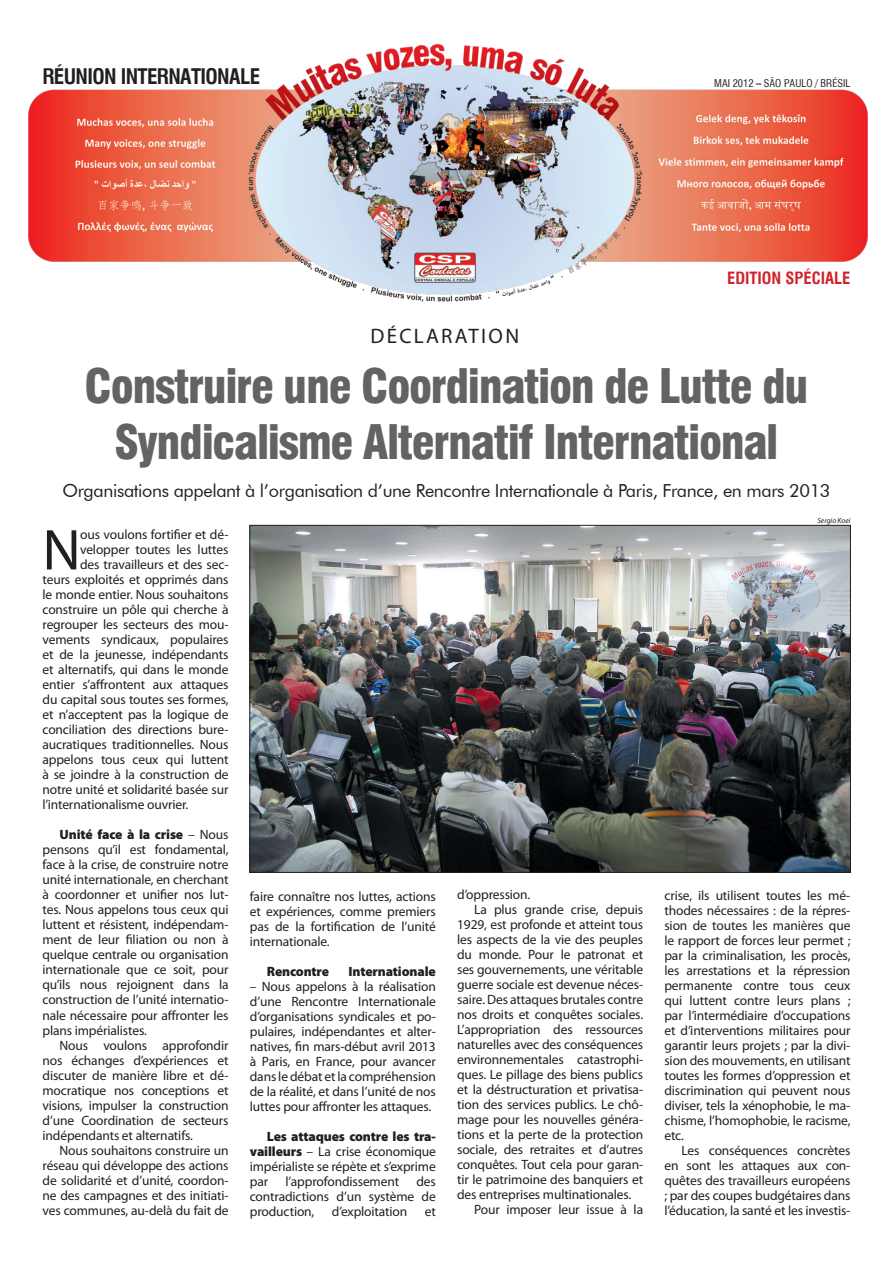
<style>
.page{position:relative;width:893px;height:1263px;background:#fff}
.page>*{position:absolute;margin:0;border:0;box-sizing:border-box;transform-origin:0 0}
.t1{font:58.05px "Myriad Pro";color:#231f20}
.t2{font:46.5px/55.8px "Corporate Black SWFTE";letter-spacing:-.03em;color:#636366;text-align:center}
.t3{font:21px "Corporate Condensed Bold SWFTE";letter-spacing:-.03em;color:#231f20}
.t4{font:21px "Myriad Pro";letter-spacing:.11em;color:#231f20}
.t5{font:18px "Futura BT";letter-spacing:-.02em;color:#231f20}
.t6{font:16.5px "Corporate Condensed Bold SWFTE";color:#d1232a}
.t7{font:13.5px/15px "Myriad Pro";letter-spacing:-.01em;color:#231f20;text-align:justify}
.t8{font:900 13.5px "Myriad Pro";letter-spacing:-.01em;color:#231f20}
.t9{font:10.5px "Corporate Condensed Regular SWFTE";color:#231f20}
.t10{font:italic 7.5px "Myriad Pro";color:#231f20}
.s1{font-weight:900}
</style>
<div class="page">
<img style="left:29px;top:45px;width:838px;height:257px">
<img style="left:252px;top:527px;width:597px;height:343px">
<p class="t3" style="left:43px;top:64px;width:217px">RÉUNION INTERNATIONALE</p>
<p class="t4" style="left:370px;top:323px;width:147px">Déclaration</p>
<p class="t9" style="left:714px;top:76px;width:138px">MAI 2012 – SÃO PAULO / BRÉSIL</p>
<p class="t6" style="left:727px;top:268px;width:123px">EDITION SPÉCIALE</p>
<p class="t2" style="left:84px;top:358px;width:726px">Construire une Coordination de Lutte du<br>Syndicalisme Alternatif International</p>
<p class="t5" style="left:62px;top:480px;width:770px">Organisations appelant à l’organisation d’une Rencontre Internationale à Paris, France, en mars 2013</p>
<p class="t1" style="left:43px;top:514px;width:40px">N</p>
<p class="t7" style="left:80px;top:527px;width:150px">ous voulons fortifier et dé-</p>
<p class="t10" style="left:817px;top:515px;width:35px">Sergio Koei</p>
<p class="t7" style="left:80px;top:542px;width:150px">velopper toutes les luttes</p>
<p class="t7" style="left:80px;top:557px;width:150px">des travailleurs et des sec-</p>
<p class="t7" style="left:43px;top:572px;width:188px">teurs exploités et opprimés dans</p>
<p class="t7" style="left:43px;top:587px;width:188px">le monde entier. Nous souhaitons</p>
<p class="t7" style="left:43px;top:602px;width:188px">construire un pôle qui cherche à</p>
<p class="t7" style="left:43px;top:617px;width:188px">regrouper les secteurs des mou-</p>
<p class="t7" style="left:43px;top:632px;width:188px">vements syndicaux, populaires</p>
<p class="t7" style="left:43px;top:647px;width:188px">et de la jeunesse, indépendants</p>
<p class="t7" style="left:43px;top:662px;width:188px">et alternatifs, qui dans le monde</p>
<p class="t7" style="left:43px;top:677px;width:188px">entier s’affrontent aux attaques</p>
<p class="t7" style="left:43px;top:692px;width:188px">du capital sous toutes ses formes,</p>
<p class="t7" style="left:43px;top:707px;width:188px">et n’acceptent pas la logique de</p>
<p class="t7" style="left:43px;top:722px;width:188px">conciliation des directions bure-</p>
<p class="t7" style="left:43px;top:737px;width:188px">aucratiques traditionnelles. Nous</p>
<p class="t7" style="left:43px;top:752px;width:188px">appelons tous ceux qui luttent</p>
<p class="t7" style="left:43px;top:767px;width:188px">à se joindre à la construction de</p>
<p class="t7" style="left:43px;top:782px;width:188px">notre unité et solidarité basée sur</p>
<p class="t7" style="left:43px;top:797px;width:147px">l’internationalisme ouvrier.</p>
<p class="t7" style="left:43px;top:827px;width:188px;text-indent:17px"><span class="s1">Unité face à la crise</span> – Nous pensons qu’il est fondamental, face à la crise, de construire notre unité internationale, en cherchant à coordonner et unifier nos lut&shy;tes. Nous appelons tous ceux qui luttent et résistent, indépendam&shy;ment de leur filiation ou non à quelque centrale ou organisation internationale que ce soit, pour qu’ils nous rejoignent dans la construction de l’unité internatio&shy;nale nécessaire pour affronter les plans impérialistes.</p>
<p class="t7" style="left:43px;top:1037px;width:188px;text-indent:17px">Nous voulons approfondir nos échanges d’expériences et discuter de manière libre et dé&shy;mocratique nos conceptions et visions, impulser la construction d’une Coordination de secteurs indépendants et alternatifs.</p>
<p class="t7" style="left:43px;top:1142px;width:188px;text-indent:17px">Nous souhaitons construire un réseau qui développe des actions de solidarité et d’unité, coordon&shy;ne des campagnes et des initiati&shy;ves communes, au-delà du fait de</p>
<p class="t7" style="left:457px;top:887px;width:75px">d’oppression.</p>
<p class="t7" style="left:457px;top:902px;width:188px;text-indent:17px">La plus grande crise, depuis 1929, est profonde et atteint tous les aspects de la vie des peuples du monde. Pour le patronat et ses gouvernements, une véritable guerre sociale est devenue néces&shy;saire. Des attaques brutales contre nos droits et conquêtes sociales.<br>L’appropriation des ressources naturelles avec des conséquences environnementales catastrophi&shy;ques. Le pillage des biens publics et la déstructuration et privatisa&shy;tion des services publics. Le chô&shy;mage pour les nouvelles généra&shy;tions et la perte de la protection sociale, des retraites et d’autres conquêtes. Tout cela pour garan&shy;tir le patrimoine des banquiers et des entreprises multinationales.</p>
<p class="t7" style="left:474px;top:1202px;width:171px">Pour imposer leur issue à la</p>
<p class="t7" style="left:664px;top:888px;width:188px">crise, ils utilisent toutes les mé&shy;thodes nécessaires : de la répres&shy;sion de toutes les manières que le rapport de forces leur permet ; par la criminalisation, les procès, les arrestations et la répression permanente contre tous ceux qui luttent contre leurs plans ; par l’intermédiaire d’occupations et d’interventions militaires pour garantir leurs projets ; par la divi&shy;sion des mouvements, en utilisant toutes les formes d’oppression et discrimination qui peuvent nous diviser, tels la xénophobie, le ma&shy;chisme, l’homophobie, le racisme, etc.</p>
<p class="t7" style="left:664px;top:1143px;width:188px;text-indent:17px">Les conséquences concrètes en sont les attaques aux con&shy;quêtes des travailleurs européens ; par des coupes budgétaires dans l’éducation, la santé et les investis-</p>
<p class="t7" style="left:250px;top:888px;width:188px">faire connaître nos luttes, actions et expériences, comme premiers pas de la fortification de l’unité internationale.</p>
<p class="t8" style="left:267px;top:962px;width:64px">Rencontre</p>
<p class="t8" style="left:349px;top:962px;width:89px">Internationale</p>
<p class="t7" style="left:250px;top:978px;width:188px">– Nous appelons à la réalisation d’une Rencontre Internationale d’organisations syndicales et po&shy;pulaires, indépendantes et alter&shy;natives, fin mars-début avril 2013 à Paris, en France, pour avancer dans le débat et la compréhension de la réalité, et dans l’unité de nos luttes pour affronter les attaques.</p>
<p class="t7" style="left:250px;top:1128px;width:188px;text-indent:17px"><span class="s1">Les attaques contre les tra&shy;vailleurs</span> – La crise économique impérialiste se répète et s’exprime par</p>
<p class="t7" style="left:285px;top:1173px;width:115px">l’approfondissement</p>
<p class="t7" style="left:250px;top:1173px;width:188px;text-indent:167px">des contradictions d’un système de production,</p>
<p class="t7" style="left:332px;top:1203px;width:77px">d’exploitation</p>
<p class="t7" style="left:425px;top:1203px;width:13px">et</p>
</div>
